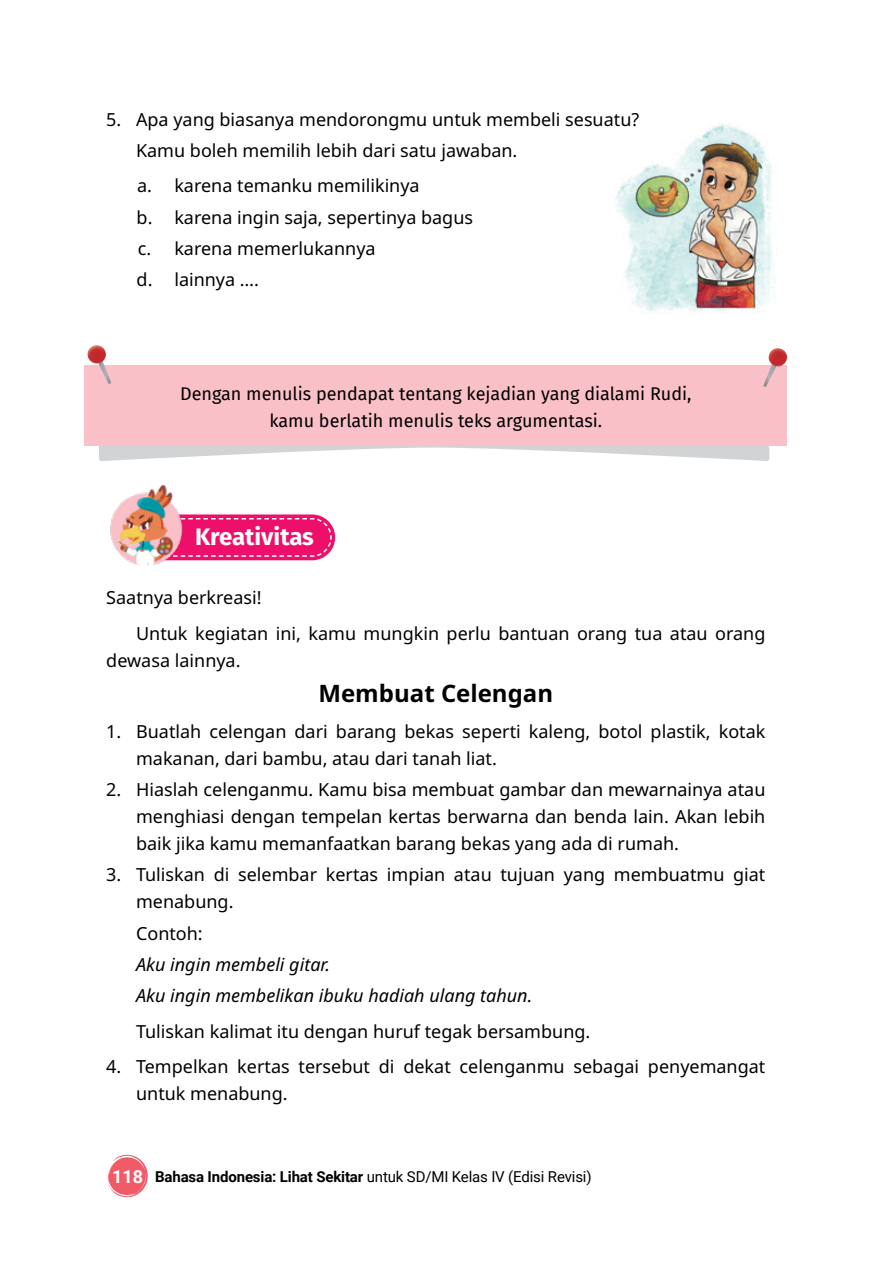
<style>
.page{position:relative;width:893px;height:1263px;background:#fff}
.page>*{position:absolute;margin:0;border:0;box-sizing:border-box;transform-origin:0 0}
.t1{font:700 24px "Noto Sans";color:#000}
.t2{font:700 24px "Fira Sans";color:#fff}
.t3{font:18px/27px "Noto Sans";color:#000}
.t4{font:18px/27px "Fira Sans";color:#000;text-align:center}
.t5{font:italic 18px/31.2px "Noto Sans";color:#000}
.t6{font:15px "Roboto";letter-spacing:-.01em;color:#000}
.s1{font-weight:700;font-size:18px;color:#fff}
.s2{font-weight:700}
</style>
<div class="page">
<svg style="left:98px;top:445px;width:671px;height:16px"></svg>
<div style="left:85px;top:365px;width:702px;height:80px;background:#f9c0c7"></div>
<svg style="left:763px;top:368px;width:13px;height:19px"></svg>
<img style="left:768px;top:348px;width:20px;height:20px">
<svg style="left:99px;top:365px;width:12px;height:19px"></svg>
<img style="left:87px;top:345px;width:19px;height:20px">
<svg style="left:187px;top:514px;width:148px;height:46px;background:#ee2275"></svg>
<img style="left:110px;top:485px;width:77px;height:80px">
<img style="left:615px;top:123px;width:162px;height:190px">
<svg style="left:106px;top:1155px;width:42px;height:42px"></svg>
<p class="t3" style="left:136px;top:104px;width:505px;line-height:31.2px;text-indent:-30px">5. Apa yang biasanya mendorongmu untuk membeli sesuatu?<br>Kamu boleh memilih lebih dari satu jawaban.</p>
<p class="t3" style="left:137px;top:170px;width:338px;line-height:31.2px">a. karena temanku memilikinya<br>b. karena ingin saja, sepertinya bagus c. karena memerlukannya<br>d. lainnya ….</p>
<p class="t4" style="left:180px;top:380px;width:513px">Dengan menulis pendapat tentang kejadian yang dialami Rudi, kamu berlatih menulis teks argumentasi.</p>
<h1 class="t2" style="left:195px;top:517px;width:120px">Kreativitas</h1>
<p class="t3" style="left:136px;top:580px;width:631px;line-height:35.5px;text-indent:-30px">Saatnya berkreasi!<br>Untuk kegiatan ini, kamu mungkin perlu bantuan orang tua atau orang</p>
<p class="t3" style="left:106px;top:647px;width:136px">dewasa lainnya.</p>
<h1 class="t1" style="left:318px;top:680px;width:236px">Membuat Celengan</h1>
<p class="t3" style="left:136px;top:718px;width:631px;text-indent:-30px">1. Buatlah celengan dari barang bekas seperti kaleng, botol plastik, kotak makanan, dari bambu, atau dari tanah liat.</p>
<p class="t3" style="left:136px;top:776px;width:631px;text-align:justify;text-indent:-30px">2. Hiaslah celenganmu. Kamu bisa membuat gambar dan mewarnainya atau menghiasi dengan tempelan kertas berwarna dan benda lain. Akan lebih baik jika kamu memanfaatkan barang bekas yang ada di rumah.</p>
<p class="t3" style="left:136px;top:861px;width:631px;text-indent:-30px">3. Tuliskan di selembar kertas impian atau tujuan yang membuatmu giat menabung.</p>
<p class="t3" style="left:136px;top:920px;width:68px">Contoh:</p>
<p class="t5" style="left:136px;top:949px;width:398px">Aku ingin membeli gitar.<br>Aku ingin membelikan ibuku hadiah ulang tahun.</p>
<p class="t3" style="left:136px;top:1018px;width:456px">Tuliskan kalimat itu dengan huruf tegak bersambung.</p>
<p class="t3" style="left:136px;top:1053px;width:631px;text-indent:-30px">4. Tempelkan kertas tersebut di dekat celenganmu sebagai penyemangat untuk menabung.</p>
<p class="t6" style="left:112px;top:1166px;width:481px"><span class="s1">118</span> <span class="s2">Bahasa Indonesia: Lihat Sekitar</span> untuk SD/MI Kelas IV (Edisi Revisi)</p>
</div>
